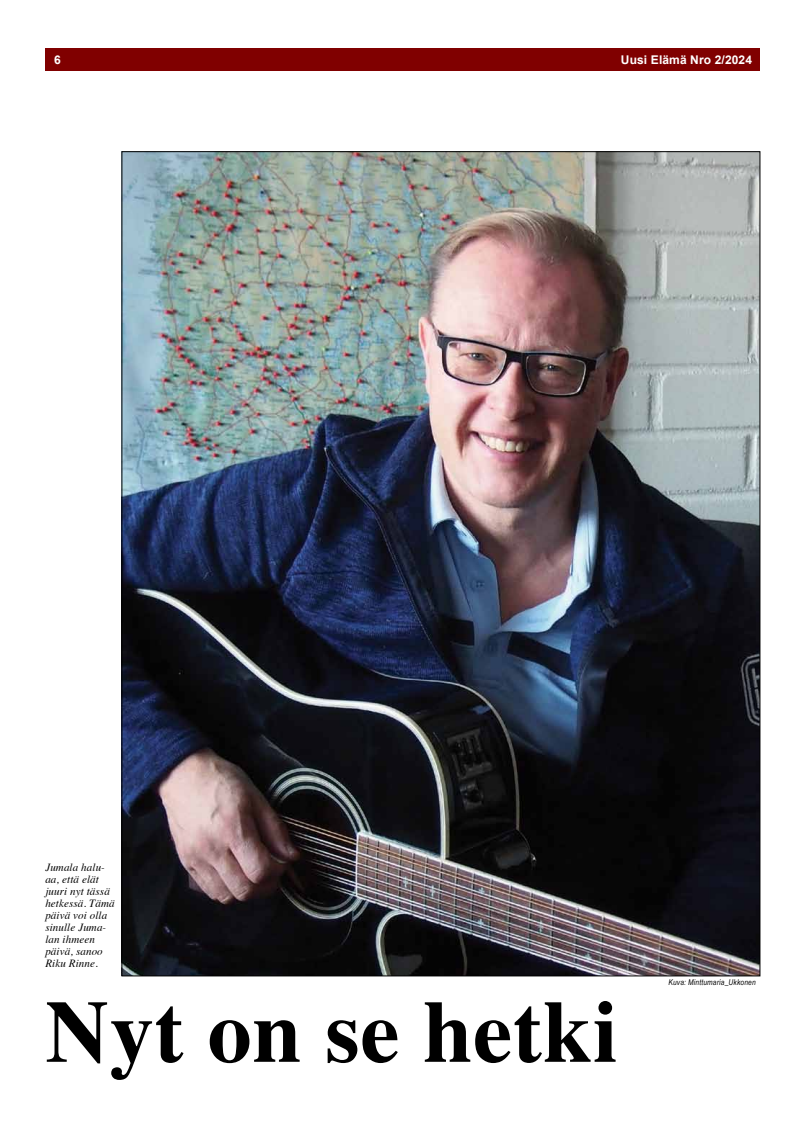
<style>
.page{position:relative;width:794px;height:1134px;background:#fff}
.page>*{position:absolute;margin:0;border:0;box-sizing:border-box;transform-origin:0 0}
.t1{font:700 88px "Times";letter-spacing:.01em;color:#000}
.t2{font:700 12px "Arial";letter-spacing:.01em;color:#fff}
.t3{font:italic 11px/12px "Times";letter-spacing:.01em;color:#000}
.t4{font:italic 8px "Arial Narrow";letter-spacing:.025em;color:#000}
</style>
<div class="page">
<div style="left:45px;top:48px;width:715px;height:23px;background:#800000"></div>
<img style="left:124px;top:154px;width:634px;height:820px">
<p class="t2" style="left:54px;top:52px;width:8px">6</p>
<p class="t2" style="left:621px;top:52px;width:133px">Uusi Elämä Nro 2/2024</p>
<p class="t3" style="left:45px;top:861px;width:71px">Jumala halu&shy;aa, että elät juuri nyt tässä hetkessä. Tämä päivä voi olla sinulle Juma&shy;lan ihmeen päivä, sanoo<br>Riku Rinne.</p>
<h1 class="t1" style="left:45px;top:948px;width:574px">Nyt on se hetki</h1>
<p class="t4" style="left:668px;top:976px;width:89px">Kuva: Minttumaria_Ukkonen</p>
</div>
